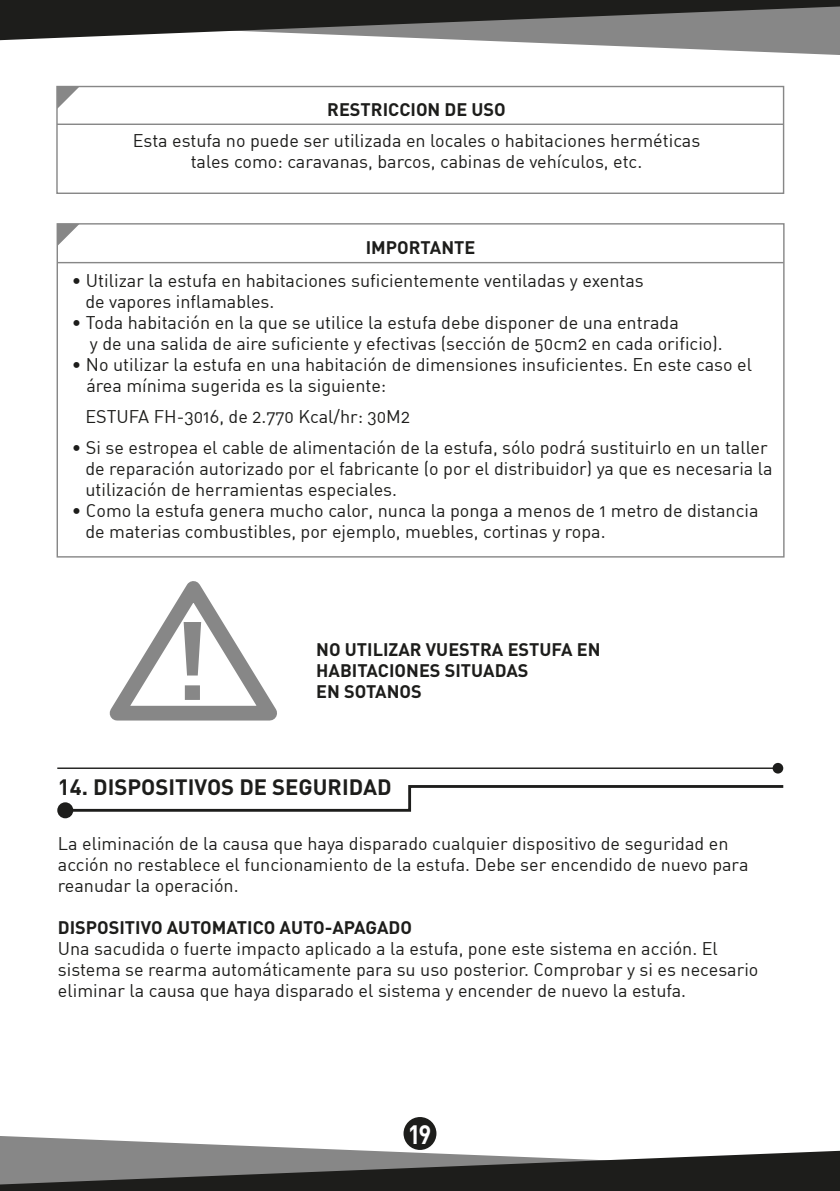
<style>
.page{position:relative;width:840px;height:1191px;background:#fff}
.page>*{position:absolute;margin:0;border:0;box-sizing:border-box;transform-origin:0 0}
.t1{font:700 109.4px "DIN";color:#878787}
.t2{font:700 26.2px "DIN";color:#fff;scale:.9 1}
.t3{font:700 22px "DIN";color:#1d1d1b}
.t4{font:18px/21px "DIN Regular Alternate";color:#1d1d1b}
.t5{font:700 18px/21px "DIN";color:#1d1d1b}
</style>
<div class="page">
<svg style="left:58px;top:88px;width:20px;height:20px"></svg>
<svg style="left:59px;top:225px;width:19px;height:19px"></svg>
<div style="left:56px;top:86px;width:727px;height:108px;border:1px solid #878787"></div>
<hr style="left:57px;top:124px;width:726px;height:1px;background:#878787">
<hr style="left:57px;top:262px;width:726px;height:1px;background:#878787">
<svg style="left:72px;top:785px;width:712px;height:27px"></svg>
<div style="left:57px;top:802px;width:16px;height:16px;background:#1d1d1b;border-radius:50%"></div>
<hr style="left:57px;top:767px;width:720px;height:2px;background:#1d1d1b">
<div style="left:772px;top:763px;width:10px;height:10px;background:#1d1d1b;border-radius:50%"></div>
<svg style="left:0;top:1136px;width:323px;height:13px"></svg>
<svg style="left:493px;top:41px;width:346px;height:14px"></svg>
<svg style="left:0;top:0;width:839px;height:41px;background:#535352"></svg>
<svg style="left:0;top:1149px;width:839px;height:42px;background:#565655"></svg>
<div style="left:402px;top:1116px;width:35px;height:35px;background:#1d1d1b;border-radius:50%"></div>
<div style="left:401px;top:1115px;width:37px;height:37px;border:2px solid #fff;border-radius:50%"></div>
<svg style="left:109px;top:581px;width:168px;height:140px"></svg>
<p class="t5" style="left:327px;top:98px;width:180px">RESTRICCION DE USO</p>
<p class="t4" style="left:133px;top:129px;width:568px;text-align:center">Esta estufa no puede ser utilizada en locales o habitaciones herméticas tales como: caravanas, barcos, cabinas de vehículos, etc.</p>
<p class="t5" style="left:365px;top:236px;width:111px">IMPORTANTE</p>
<p class="t4" style="left:85px;top:270px;width:559px;text-indent:-13px">• Utilizar la estufa en habitaciones suficientemente ventiladas y exentas de vapores inflamables.</p>
<p class="t4" style="left:90px;top:312px;width:634px;text-indent:-18px">• Toda habitación en la que se utilice la estufa debe disponer de una entrada<br>y de una salida de aire suficiente y efectivas (sección de 50cm2 en cada orificio).</p>
<p class="t4" style="left:86px;top:354px;width:666px;text-indent:-15px">• No utilizar la estufa en una habitación de dimensiones insuficientes. En este caso el área mínima sugerida es la siguiente:</p>
<p class="t4" style="left:85px;top:406px;width:326px">ESTUFA FH-3016, de 2.770 Kcal/hr: 30M2</p>
<p class="t4" style="left:85px;top:437px;width:688px;text-indent:-13px">• Si se estropea el cable de alimentación de la estufa, sólo podrá sustituirlo en un taller de reparación autorizado por el fabricante (o por el distribuidor) ya que es necesaria la utilización de herramientas especiales.</p>
<p class="t4" style="left:85px;top:500px;width:674px;text-indent:-13px">• Como la estufa genera mucho calor, nunca la ponga a menos de 1 metro de distancia de materias combustibles, por ejemplo, muebles, cortinas y ropa.</p>
<h1 class="t1" style="left:171px;top:589px;width:39px">!</h1>
<p class="t5" style="left:316px;top:638px;width:285px">NO UTILIZAR VUESTRA ESTUFA EN<br>HABITACIONES SITUADAS</p>
<p class="t5" style="left:316px;top:680px;width:107px">EN SOTANOS</p>
<p class="t3" style="left:58px;top:772px;width:335px">14. DISPOSITIVOS DE SEGURIDAD</p>
<p class="t4" style="left:58px;top:832px;width:691px">La eliminación de la causa que haya disparado cualquier dispositivo de seguridad en acción no restablece el funcionamiento de la estufa. Debe ser encendido de nuevo para reanudar la operación.</p>
<p class="t5" style="left:58px;top:916px;width:355px">DISPOSITIVO AUTOMATICO AUTO-APAGADO</p>
<p class="t4" style="left:58px;top:937px;width:701px">Una sacudida o fuerte impacto aplicado a la estufa, pone este sistema en acción. El sistema se rearma automáticamente para su uso posterior. Comprobar y si es necesario eliminar la causa que haya disparado el sistema y encender de nuevo la estufa.</p>
<h2 class="t2" style="left:407px;top:1117px;width:27px">19</h2>
</div>
